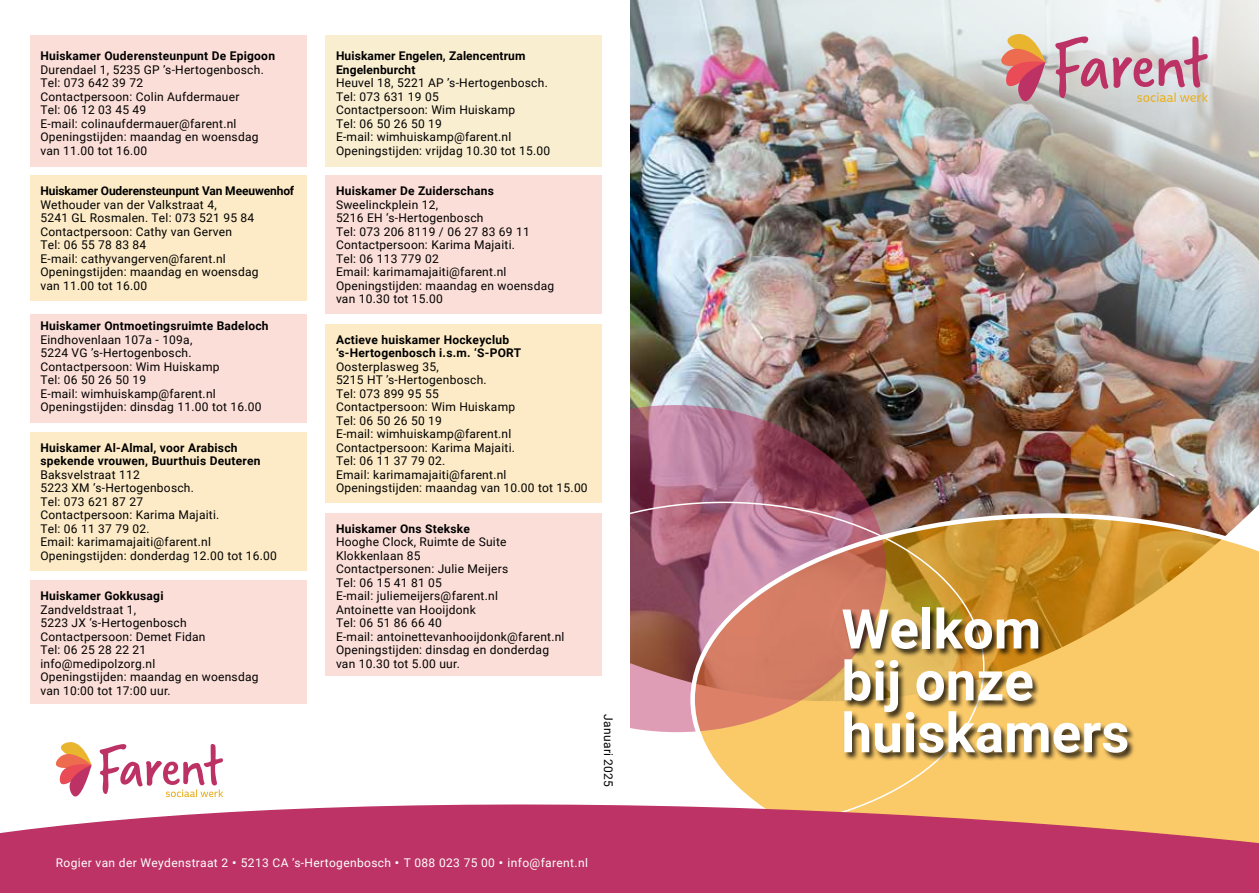
<style>
.page{position:relative;width:1259px;height:893px;background:#fff}
.page>*{position:absolute;margin:0;border:0;box-sizing:border-box;transform-origin:0 0}
.t1{font:700 54.75px/51.9px "Roboto";color:#fff}
.t2{font:12px/13.5px "Roboto";letter-spacing:.02em;color:#000}
.t3{font:700 12px/13.5px "Roboto";letter-spacing:.02em;color:#000}
.t4{font:12px "Roboto";letter-spacing:.03em;color:#fff}
.t5{font:700 12px "Roboto";letter-spacing:-.01em;color:#000}
.s1{font-weight:700}
</style>
<div class="page">
<svg style="left:986px;top:580px;width:273px;height:202px;background:#f2c05d"></svg>
<img style="left:630px;top:0;width:629px;height:580px">
<svg style="left:630px;top:500px;width:356px;height:282px;background:#ca8f76"></svg>
<svg style="left:1001px;top:34px;width:44px;height:68px;background:#d68c7e"></svg>
<svg style="left:1055px;top:36px;width:153px;height:66px;background:#d2b2bb"></svg>
<div style="left:842px;top:607px;width:293px;height:154px;background:#000;opacity:.75"></div>
<svg style="left:0;top:782px;width:1259px;height:111px;background:#cf667b"></svg>
<svg style="left:56px;top:742px;width:36px;height:55px"></svg>
<svg style="left:100px;top:744px;width:123px;height:53px"></svg>
<div style="left:30px;top:35px;width:276px;height:132px;background:#fbded7"></div>
<div style="left:30px;top:175px;width:276px;height:126px;background:#fdebc7"></div>
<div style="left:30px;top:432px;width:276px;height:138px;background:#fdebc7"></div>
<div style="left:30px;top:314px;width:276px;height:108px;background:#fbded7"></div>
<div style="left:325px;top:35px;width:276px;height:132px;background:#faeed1"></div>
<div style="left:325px;top:175px;width:276px;height:139px;background:#fbded7"></div>
<div style="left:325px;top:513px;width:276px;height:162px;background:#fbded7"></div>
<div style="left:325px;top:324px;width:276px;height:179px;background:#fdebc7"></div>
<div style="left:30px;top:580px;width:276px;height:124px;background:#fbded7"></div>
<p class="t3" style="left:40px;top:49px;width:236px">Huiskamer Ouderensteunpunt De Epigoon</p>
<p class="t2" style="left:40px;top:62px;width:225px">Durendael 1, 5235 GP ’s-Hertogenbosch.<br>Tel: 073 642 39 72<br>Contactpersoon: Colin Aufdermauer<br>Tel: 06 12 03 45 49<br>E-mail: colinaufdermauer@farent.nl<br>Openingstijden: maandag en woensdag van 11.00 tot 16.00</p>
<p class="t5" style="left:40px;top:183px;width:255px">Huiskamer Ouderensteunpunt Van Meeuwenhof</p>
<p class="t2" style="left:40px;top:197px;width:220px">Wethouder van der Valkstraat 4,<br>5241 GL Rosmalen. Tel: 073 521 95 84<br>Contactpersoon: Cathy van Gerven<br>Tel: 06 55 78 83 84<br>E-mail: cathyvangerven@farent.nl<br>Openingstijden: maandag en woensdag van 11.00 tot 16.00</p>
<p class="t3" style="left:40px;top:319px;width:230px">Huiskamer Ontmoetingsruimte Badeloch</p>
<p class="t2" style="left:40px;top:332px;width:223px">Eindhovenlaan 107a - 109a,<br>5224 VG ’s-Hertogenbosch.<br>Contactpersoon: Wim Huiskamp<br>Tel: 06 50 26 50 19<br>E-mail: wimhuiskamp@farent.nl<br>Openingstijden: dinsdag 11.00 tot 16.00</p>
<p class="t3" style="left:40px;top:440px;width:222px">Huiskamer Al-Almal, voor Arabisch spekende vrouwen, Buurthuis Deuteren</p>
<p class="t2" style="left:40px;top:467px;width:238px">Baksvelstraat 112<br>5223 XM ‘s-Hertogenbosch.<br>Tel: 073 621 87 27<br>Contactpersoon: Karima Majaiti.<br>Tel: 06 11 37 79 02.<br>Email: karimamajaiti@farent.nl<br>Openingstijden: donderdag 12.00 tot 16.00</p>
<p class="t3" style="left:40px;top:589px;width:125px">Huiskamer Gokkusagi</p>
<p class="t2" style="left:40px;top:602px;width:220px">Zandveldstraat 1,<br>5223 JX ‘s-Hertogenbosch<br>Contactpersoon: Demet Fidan<br>Tel: 06 25 28 22 21 info@medipolzorg.nl<br>Openingstijden: maandag en woensdag van 10:00 tot 17:00 uur.</p>
<p class="t3" style="left:336px;top:49px;width:191px">Huiskamer Engelen, Zalencentrum<br>Engelenburcht</p>
<p class="t2" style="left:336px;top:76px;width:216px">Heuvel 18, 5221 AP ’s-Hertogenbosch.<br>Tel: 073 631 19 05<br>Contactpersoon: Wim Huiskamp<br>Tel: 06 50 26 50 19<br>E-mail: wimhuiskamp@farent.nl<br>Openingstijden: vrijdag 10.30 tot 15.00</p>
<p class="t3" style="left:336px;top:184px;width:159px">Huiskamer De Zuiderschans</p>
<p class="t2" style="left:336px;top:197px;width:220px">Sweelinckplein 12,<br>5216 EH ‘s-Hertogenbosch<br>Tel: 073 206 8119 / 06 27 83 69 11<br>Contactpersoon: Karima Majaiti.<br>Tel: 06 113 779 02<br>Email: karimamajaiti@farent.nl<br>Openingstijden: maandag en woensdag van 10.30 tot 15.00</p>
<p class="t3" style="left:336px;top:332px;width:187px">Actieve huiskamer Hockeyclub ‘s-Hertogenbosch i.s.m. ‘S-PORT</p>
<p class="t2" style="left:336px;top:359px;width:253px">Oosterplasweg 35,<br>5215 HT ’s-Hertogenbosch.<br>Tel: 073 899 95 55<br>Contactpersoon: Wim Huiskamp<br>Tel: 06 50 26 50 19<br>E-mail: wimhuiskamp@farent.nl<br>Contactpersoon: Karima Majaiti.<br>Tel: 06 11 37 79 02.<br>Email: karimamajaiti@farent.nl<br>Openingstijden: maandag van 10.00 tot 15.00</p>
<p class="t3" style="left:336px;top:521px;width:135px">Huiskamer Ons Stekske</p>
<p class="t2" style="left:336px;top:535px;width:230px">Hooghe Clock, Ruimte de Suite<br>Klokkenlaan 85<br>Contactpersonen: Julie Meijers<br>Tel: 06 15 41 81 05<br>E-mail: juliemeijers@farent.nl<br>Antoinette van Hooijdonk<br>Tel: 06 51 86 66 40<br>E-mail: antoinettevanhooijdonk@farent.nl<br>Openingstijden: dinsdag en donderdag van 10.30 tot 5.00 uur.</p>
<p class="t2" style="left:615px;top:714px;width:74px;rotate:90deg">Januari 2025</p>
<p class="t4" style="left:56px;top:854px;width:533px">Rogier van der Weydenstraat 2 <span class="s1">•</span> 5213 CA ’s-Hertogenbosch <span class="s1">•</span> T 088 023 75 00 <span class="s1">•</span> info@farent.nl</p>
<h1 class="t1" style="left:841px;top:601px;width:289px">Welkom<br>bij onze huiskamers</h1>
</div>
